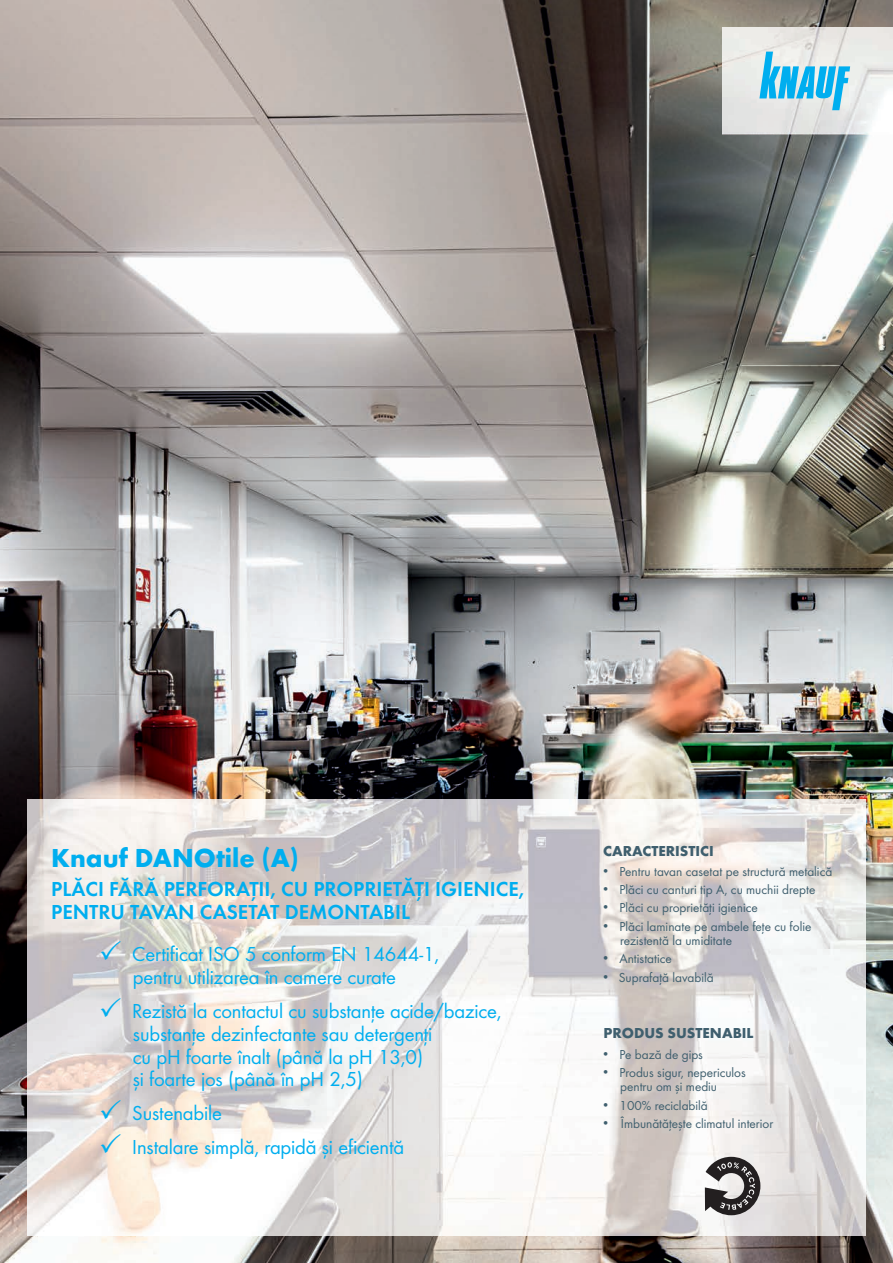
<style>
.page{position:relative;width:893px;height:1263px;background:#fff}
.page>*{position:absolute;margin:0;border:0;box-sizing:border-box;transform-origin:0 0}
.t1{font:700 27px "Futura";color:#00aeef}
.t2{font:21px/22.6px "Futura Boo";letter-spacing:-.01em;color:#00aeef}
.t3{font:21px/22.4px "Futura Dem";color:#00aeef}
.t4{font:700 15px "Futura";color:#3f5f6e}
.t5{font:13.5px/14.2px "Futura Boo";color:#3f5f6e}
.s1{font-family:"Arial";font-size:14.7px}
</style>
<div class="page">
<img style="left:0;top:0;width:893px;height:1263px">
<img style="left:27px;top:799px;width:838px;height:436px">
<svg style="left:705px;top:1157px;width:56px;height:58px;background:#7e7b7b"></svg>
<img style="left:722px;top:28px;width:171px;height:106px">
<svg style="left:759px;top:52px;width:91px;height:58px;background:#89d1ea"></svg>
<svg style="left:101px;top:941px;width:20px;height:19px"></svg>
<svg style="left:101px;top:998px;width:20px;height:19px"></svg>
<svg style="left:101px;top:1099px;width:20px;height:19px"></svg>
<svg style="left:101px;top:1134px;width:20px;height:19px"></svg>
<h1 class="t1" style="left:51px;top:841px;width:249px">Knauf DANOtile (A)</h1>
<h2 class="t3" style="left:51px;top:878px;width:474px">PLĂCI FĂRĂ PERFORAŢII, CU PROPRIETĂŢI IGIENICE,<br>PENTRU TAVAN CASETAT DEMONTABIL</h2>
<h2 class="t2" style="left:132px;top:942px;width:308px;line-height:23.2px">Certificat ISO 5 conform EN 14644-1, pentru utilizarea în camere curate</h2>
<h2 class="t2" style="left:132px;top:999px;width:371px">Rezistă la contactul cu substanţe acide/bazice, substanţe dezinfectante sau detergenţi<br>cu pH foarte înalt (până la pH 13,0)<br>și foarte jos (până în pH 2,5)</h2>
<h2 class="t2" style="left:132px;top:1095px;width:274px;line-height:34.8px">Sustenabile<br>Instalare simplă, rapidă și eficientă</h2>
<p class="t4" style="left:603px;top:842px;width:112px">CARACTERISTICI</p>
<p class="t5" style="left:603px;top:864px;width:231px"><span class="s1">•</span> Pentru tavan casetat pe structură metalică</p>
<p class="t5" style="left:603px;top:882px;width:214px"><span class="s1">•</span> Plăci cu canturi tip A, cu muchii drepte</p>
<p class="t5" style="left:603px;top:901px;width:156px"><span class="s1">•</span> Plăci cu proprietăţi igienice</p>
<p class="t5" style="left:620px;top:919px;width:193px;text-indent:-17px"><span class="s1">•</span> Plăci laminate pe ambele feţe cu folie rezistentă la umiditate</p>
<p class="t5" style="left:603px;top:951px;width:70px"><span class="s1">•</span> Antistatice</p>
<p class="t5" style="left:603px;top:970px;width:112px"><span class="s1">•</span> Suprafaţă lavabilă</p>
<p class="t4" style="left:603px;top:1024px;width:152px">PRODUS SUSTENABIL</p>
<p class="t5" style="left:603px;top:1047px;width:101px"><span class="s1">•</span> Pe bază de gips</p>
<p class="t5" style="left:620px;top:1065px;width:127px;text-indent:-17px"><span class="s1">•</span> Produs sigur, nepericulos pentru om și mediu</p>
<p class="t5" style="left:603px;top:1098px;width:106px"><span class="s1">•</span> 100% reciclabilă</p>
<p class="t5" style="left:603px;top:1116px;width:171px"><span class="s1">•</span> Îmbunătăţește climatul interior</p>
</div>
